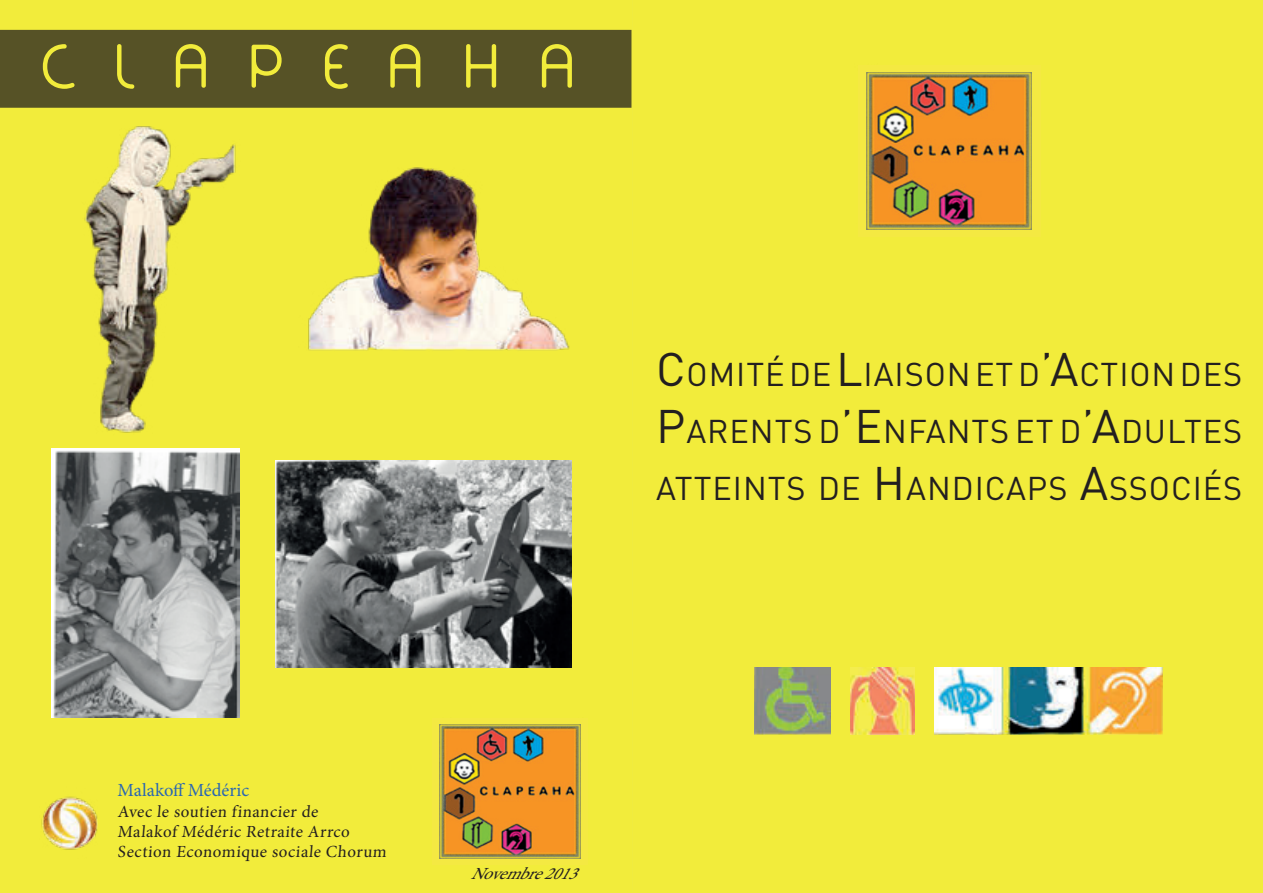
<style>
.page{position:relative;width:1263px;height:893px;background:#fff}
.page>*{position:absolute;margin:0;border:0;box-sizing:border-box;transform-origin:0 0}
.t1{font:54px "Fabada";letter-spacing:.68em;color:#f2ec3b}
.t2{font:32.55px/57px "DIN Pro";letter-spacing:.03em;color:#231f20;text-align:justify}
.t3{font:18.45px "Minion Pro";color:#2966b2}
.t4{font:16.95px/20.4px "Minion Pro";color:#231f20}
.t5{font:italic 16.95px "Minion Pro";color:#231f20}
.s1{font-size:46.5px}
</style>
<div class="page">
<div style="left:634px;top:0;width:629px;height:893px;background:#f2ec3b"></div>
<div style="left:821px;top:54px;width:255px;height:191px;background:#f2ec3b"></div>
<img style="left:754px;top:667px;width:410px;height:68px">
<div style="left:677px;top:590px;width:77px;height:189px;background:#f2ec3b"></div>
<div style="left:634px;top:560px;width:628px;height:107px;background:#f2ec3b"></div>
<div style="left:634px;top:735px;width:599px;height:46px;background:#f2ec3b"></div>
<div style="left:1164px;top:639px;width:77px;height:118px;background:#f2ec3b"></div>
<div style="left:915px;top:668px;width:18px;height:96px;background:#f2ec3b"></div>
<div style="left:831px;top:661px;width:18px;height:96px;background:#f2ec3b"></div>
<div style="left:0;top:0;width:631px;height:893px;background:#f2ec3b"></div>
<img style="left:39px;top:776px;width:59px;height:82px">
<div style="left:0;top:30px;width:631px;height:78px;background:#565226"></div>
<img style="left:275px;top:460px;width:297px;height:208px">
<img style="left:52px;top:448px;width:188px;height:269px">
<img style="left:317px;top:155px;width:255px;height:208px">
<img style="left:0;top:114px;width:317px;height:325px">
<div style="left:418px;top:718px;width:199px;height:149px;background:#f2ec3b"></div>
<div style="left:858px;top:65px;width:182px;height:172px;background:#f4e942"></div>
<img style="left:867px;top:73px;width:164px;height:156px">
<div style="left:432px;top:718px;width:156px;height:146px;background:#f4e942"></div>
<img style="left:440px;top:725px;width:141px;height:133px">
<h1 class="t1" style="left:39px;top:31px;width:538px">CLAPEAHA</h1>
<p class="t2" style="left:656px;top:344px;width:588px"><span class="s1">C</span>OMITÉDE <span class="s1">L</span>IAISONETD<span class="s1">’A</span>CTIONDES <span class="s1">P</span>ARENTS D<span class="s1">’E</span>NFANTS ET D<span class="s1">’A</span>DULTES ATTEINTS DE <span class="s1">H</span>ANDICAPS <span class="s1">A</span>SSOCIÉS</p>
<p class="t3" style="left:118px;top:778px;width:133px">Malakoff Médéric</p>
<p class="t4" style="left:118px;top:801px;width:272px">Avec le soutien financier de<br>Malakof Médéric Retraite Arrco<br>Section Economique sociale Chorum</p>
<p class="t5" style="left:470px;top:862px;width:120px">Novembre2013</p>
</div>
